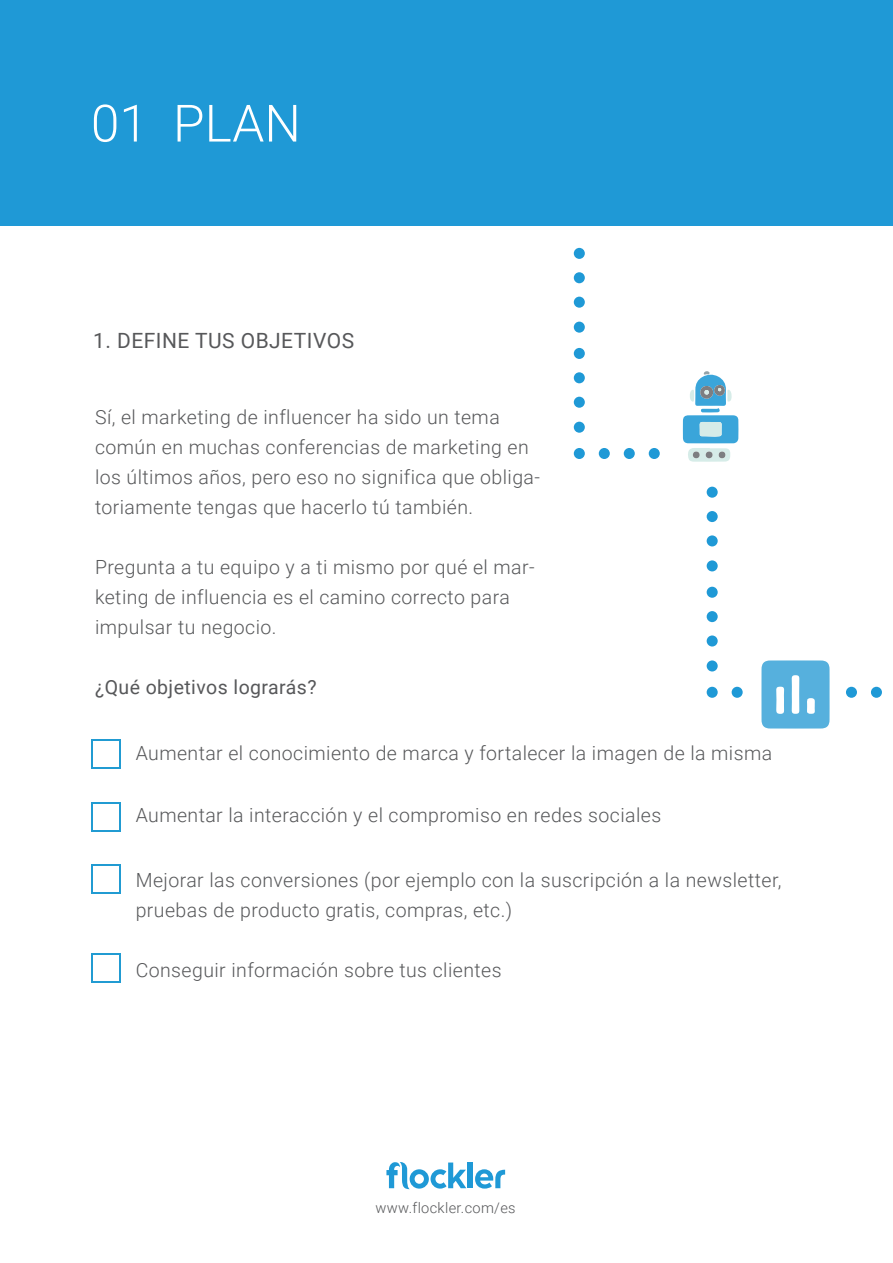
<style>
.page{position:relative;width:893px;height:1263px;background:#fff}
.page>*{position:absolute;margin:0;border:0;box-sizing:border-box;transform-origin:0 0}
.t1{font:300 51.45px "Roboto";color:#fff}
.t2{font:21px "Roboto";letter-spacing:.02em;color:#57585a}
.t3{font:300 19.5px/30px "Roboto";letter-spacing:.02em;color:#57585a}
.t4{font:19.5px "Roboto";letter-spacing:.02em;color:#57585a}
.t5{font:300 14.55px "Roboto";letter-spacing:.02em;color:#57585a}
</style>
<div class="page">
<div style="left:0;top:0;width:893px;height:225px;background:#1f99d6"></div>
<svg style="left:761px;top:660px;width:69px;height:68px;background:#70bce2"></svg>
<svg style="left:91px;top:739px;width:30px;height:30px"></svg>
<div style="left:93px;top:742px;width:25px;height:25px;background:#fff"></div>
<svg style="left:91px;top:802px;width:30px;height:29px"></svg>
<div style="left:93px;top:804px;width:25px;height:25px;background:#fff"></div>
<div style="left:91px;top:864px;width:30px;height:30px;background:linear-gradient(to right,#219bd2,#219bd2)"></div>
<div style="left:93px;top:866px;width:25px;height:25px;background:#fff"></div>
<div style="left:91px;top:953px;width:30px;height:30px;background:linear-gradient(to right,#219bd2,#219bd2)"></div>
<div style="left:93px;top:955px;width:25px;height:26px;background:#fff"></div>
<div style="left:468px;top:1162px;width:5px;height:26px;background:#1f99d6"></div>
<svg style="left:475px;top:1169px;width:30px;height:19px"></svg>
<svg style="left:386px;top:1162px;width:80px;height:27px"></svg>
<svg style="left:683px;top:371px;width:55px;height:91px"></svg>
<div style="left:649px;top:448px;width:11px;height:11px;background:#1f99d6;border-radius:50%"></div>
<div style="left:624px;top:448px;width:11px;height:11px;background:#1f99d6;border-radius:50%"></div>
<div style="left:599px;top:448px;width:11px;height:11px;background:#1f99d6;border-radius:50%"></div>
<div style="left:574px;top:448px;width:11px;height:11px;background:#1f99d6;border-radius:50%"></div>
<div style="left:574px;top:397px;width:11px;height:11px;background:#1f99d6;border-radius:50%"></div>
<div style="left:574px;top:372px;width:11px;height:11px;background:#1f99d6;border-radius:50%"></div>
<div style="left:574px;top:422px;width:11px;height:11px;background:#1f99d6;border-radius:50%"></div>
<div style="left:574px;top:348px;width:11px;height:11px;background:#1f99d6;border-radius:50%"></div>
<div style="left:574px;top:297px;width:11px;height:11px;background:#1f99d6;border-radius:50%"></div>
<div style="left:574px;top:272px;width:11px;height:11px;background:#1f99d6;border-radius:50%"></div>
<div style="left:574px;top:248px;width:11px;height:11px;background:#1f99d6;border-radius:50%"></div>
<div style="left:574px;top:322px;width:11px;height:11px;background:#1f99d6;border-radius:50%"></div>
<div style="left:871px;top:687px;width:11px;height:11px;background:#1f99d6;border-radius:50%"></div>
<div style="left:846px;top:687px;width:11px;height:11px;background:#1f99d6;border-radius:50%"></div>
<div style="left:732px;top:687px;width:11px;height:11px;background:#1f99d6;border-radius:50%"></div>
<div style="left:707px;top:687px;width:11px;height:11px;background:#1f99d6;border-radius:50%"></div>
<div style="left:707px;top:635px;width:11px;height:11px;background:#1f99d6;border-radius:50%"></div>
<div style="left:707px;top:611px;width:11px;height:11px;background:#1f99d6;border-radius:50%"></div>
<div style="left:707px;top:660px;width:11px;height:11px;background:#1f99d6;border-radius:50%"></div>
<div style="left:707px;top:587px;width:11px;height:11px;background:#1f99d6;border-radius:50%"></div>
<div style="left:707px;top:535px;width:11px;height:11px;background:#1f99d6;border-radius:50%"></div>
<div style="left:707px;top:511px;width:11px;height:11px;background:#1f99d6;border-radius:50%"></div>
<div style="left:707px;top:487px;width:11px;height:11px;background:#1f99d6;border-radius:50%"></div>
<div style="left:707px;top:560px;width:11px;height:11px;background:#1f99d6;border-radius:50%"></div>
<h1 class="t1" style="left:91px;top:87px;width:212px">01 PLAN</h1>
<p class="t2" style="left:93px;top:326px;width:262px">1. DEFINE TUS OBJETIVOS</p>
<p class="t3" style="left:95px;top:401px;width:447px">Sí, el marketing de influencer ha sido un tema común en muchas conferencias de marketing en los últimos años, pero eso no significa que obliga&shy;toriamente tengas que hacerlo tú también.</p>
<p class="t3" style="left:95px;top:551px;width:441px">Pregunta a tu equipo y a ti mismo por qué el mar&shy;keting de influencia es el camino correcto para impulsar tu negocio.</p>
<p class="t4" style="left:95px;top:673px;width:223px">¿Qué objetivos lograrás?</p>
<p class="t3" style="left:136px;top:737px;width:638px">Aumentar el conocimiento de marca y fortalecer la imagen de la misma</p>
<p class="t3" style="left:136px;top:799px;width:527px">Aumentar la interacción y el compromiso en redes sociales</p>
<p class="t3" style="left:136px;top:864px;width:647px">Mejorar las conversiones (por ejemplo con la suscripción a la newsletter, pruebas de producto gratis, compras, etc.)</p>
<p class="t3" style="left:136px;top:954px;width:367px">Conseguir información sobre tus clientes</p>
<p class="t5" style="left:376px;top:1198px;width:142px">www.flockler.com/es</p>
</div>
